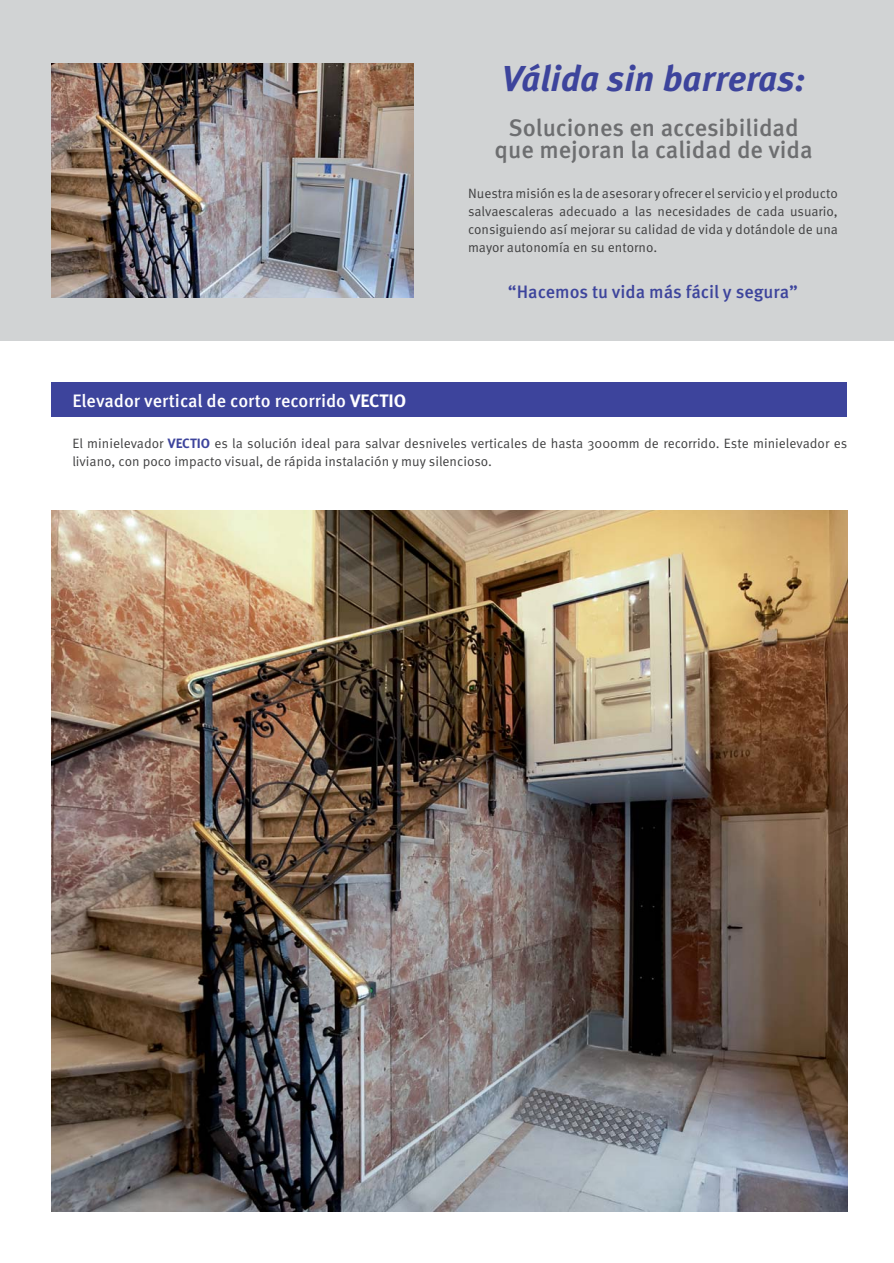
<style>
.page{position:relative;width:894px;height:1263px;background:#fff}
.page>*{position:absolute;margin:0;border:0;box-sizing:border-box;transform-origin:0 0}
.t1{font:italic 700 36px "Meta Pro";color:#3d449c}
.t2{font:500 24px/22.5px "Meta Pro";color:#6d6e70;text-align:center}
.t3{font:500 18px "Meta Pro";color:#fff}
.t4{font:500 18px "Meta Pro";color:#3d449c}
.t5{font:13.5px/18px "Meta Pro";color:#404041;text-align:justify}
.s1{font-weight:700}
.s2{font-weight:700;color:#3d449c}
</style>
<div class="page">
<div style="left:0;top:0;width:893px;height:340px;background:#d1d3d4"></div>
<img style="left:51px;top:510px;width:795px;height:702px">
<div style="left:51px;top:383px;width:795px;height:34px;background:#3d449c"></div>
<img style="left:51px;top:64px;width:363px;height:234px">
<h1 class="t1" style="left:501px;top:57px;width:306px">Válida sin barreras:</h1>
<h2 class="t2" style="left:494px;top:119px;width:319px">Soluciones en accesibilidad que mejoran la calidad de vida</h2>
<p class="t5" style="left:468px;top:185px;width:371px">Nuestra misión es la de asesorar y ofrecer el servicio y el producto salvaescaleras adecuado a las necesidades de cada usuario, consiguiendo así mejorar su calidad de vida y dotándole de una mayor autonomía en su entorno.</p>
<h3 class="t3" style="left:72px;top:394px;width:335px">Elevador vertical de corto recorrido <span class="s1">VECTIO</span></h3>
<h3 class="t4" style="left:507px;top:285px;width:291px">“Hacemos tu vida más fácil y segura”</h3>
<p class="t5" style="left:72px;top:436px;width:776px">El minielevador <span class="s2">VECTIO</span> es la solución ideal para salvar desniveles verticales de hasta 3000mm de recorrido. Este minielevador es liviano, con poco impacto visual, de rápida instalación y muy silencioso.</p>
</div>
